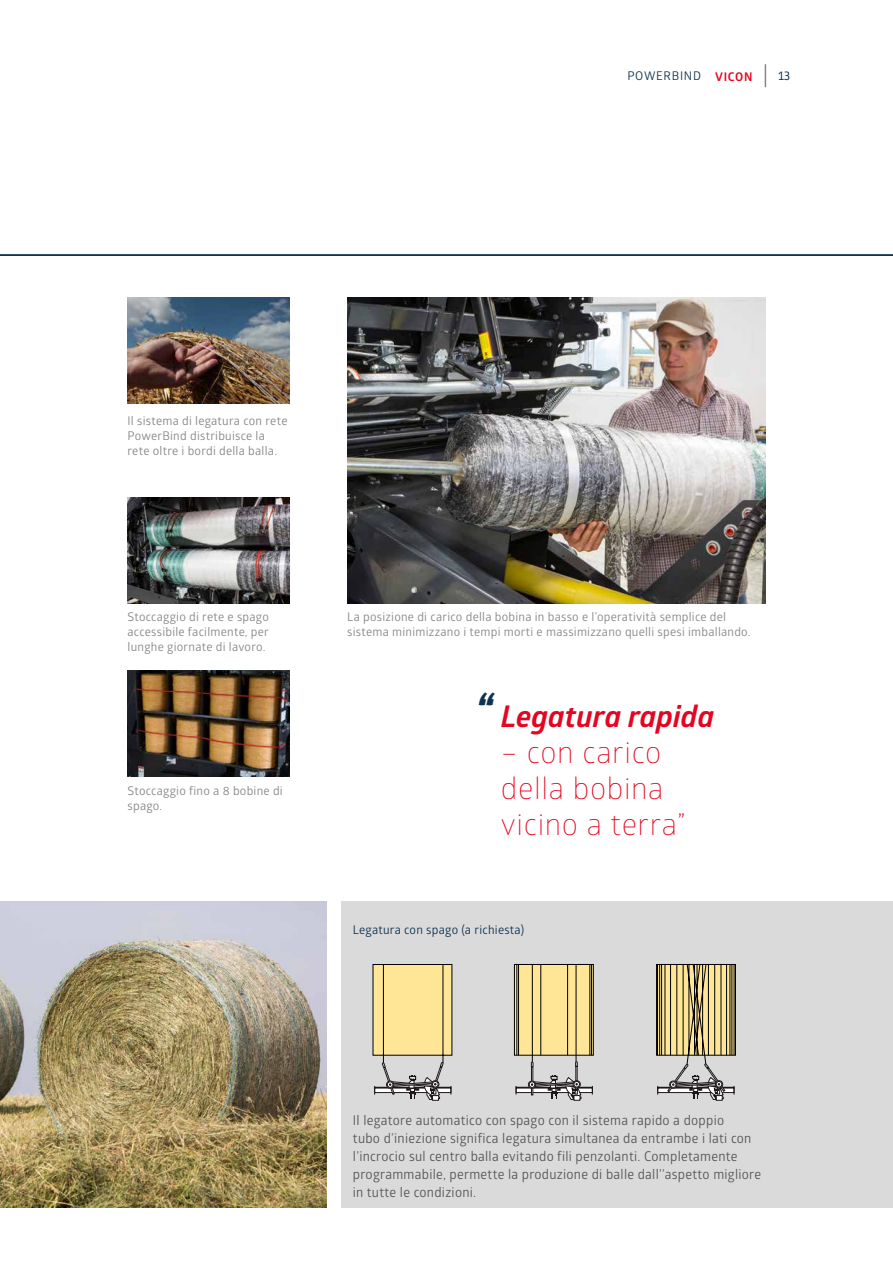
<style>
.page{position:relative;width:893px;height:1263px;background:#fff}
.page>*{position:absolute;margin:0;border:0;box-sizing:border-box;transform-origin:0 0}
.t1{font:300 30px/36px "Glober";letter-spacing:.02em;color:#e40521}
.t2{font:italic 700 30px "Glober";color:#e40521}
.t3{font:13.5px/18px "Glober";letter-spacing:.02em;color:#575756}
.t4{font:12px/15px "Glober";letter-spacing:.02em;color:#878787}
.t5{font:12px "Glober";letter-spacing:.02em;color:#0c3451}
.t6{font:12px "Glober";letter-spacing:.06em;color:#0c3451}
.t7{font:12px "Ruda";color:#0c3451}
.s1{font-weight:700;color:#e40521}
.s2{font-size:48px;color:#0c3451}
</style>
<div class="page">
<div style="left:342px;top:901px;width:551px;height:307px;background:#dadada"></div>
<img style="left:347px;top:298px;width:418px;height:306px">
<svg style="left:656px;top:964px;width:79px;height:136px"></svg>
<svg style="left:513px;top:964px;width:81px;height:136px"></svg>
<svg style="left:373px;top:964px;width:80px;height:136px"></svg>
<img style="left:0;top:901px;width:326px;height:307px">
<img style="left:128px;top:298px;width:161px;height:106px">
<img style="left:128px;top:497px;width:161px;height:107px">
<img style="left:128px;top:670px;width:161px;height:106px">
<hr style="left:0;top:254px;width:893px;height:2px;background:#0c3451">
<svg style="left:765px;top:64px;width:1px;height:23px"></svg>
<p class="t6" style="left:627px;top:68px;width:127px">POWERBIND <span class="s1">VICON</span></p>
<p class="t7" style="left:778px;top:70px;width:14px">13</p>
<p class="t4" style="left:128px;top:413px;width:161px">Il sistema di legatura con rete<br>PowerBind distribuisce la rete oltre i bordi della balla.</p>
<p class="t4" style="left:128px;top:609px;width:143px;text-align:justify">Stoccaggio di rete e spago accessibile facilmente, per lunghe giornate di lavoro.</p>
<p class="t4" style="left:128px;top:783px;width:157px">Stoccaggio fino a 8 bobine di spago.</p>
<p class="t4" style="left:347px;top:609px;width:405px">La posizione di carico della bobina in basso e l’operatività semplice del sistema minimizzano i tempi morti e massimizzano quelli spesi imballando.</p>
<h1 class="t2" style="left:475px;top:696px;width:241px"><span class="s2">“</span> Legatura rapida</h1>
<h1 class="t1" style="left:501px;top:733px;width:186px">– con carico della bobina vicino a terra”</h1>
<p class="t5" style="left:353px;top:921px;width:173px">Legatura con spago (a richiesta)</p>
<p class="t3" style="left:353px;top:1110px;width:410px">Il legatore automatico con spago con il sistema rapido a doppio<br>tubo d’iniezione significa legatura simultanea da entrambe i lati con l’incrocio sul centro balla evitando fili penzolanti. Completamente programmabile, permette la produzione di balle dall’’aspetto migliore in tutte le condizioni.</p>
</div>
